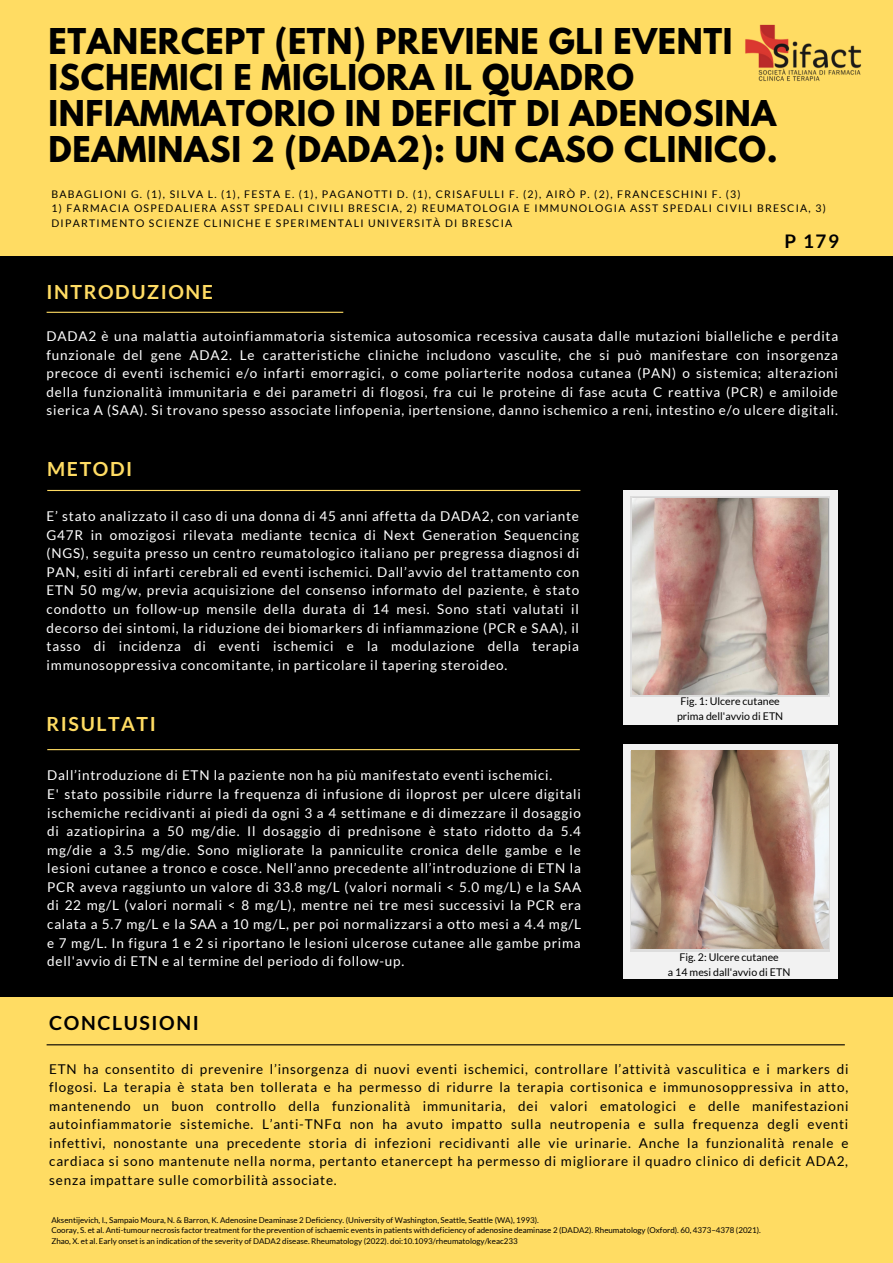
<style>
.page{position:relative;width:893px;height:1263px;background:#000}
.page>*{position:absolute;margin:0;border:0;box-sizing:border-box;transform-origin:0 0}
.t1{font:700 31.5px/36px "League Spartan";letter-spacing:.02em;color:#000}
.t2{font:700 19.5px "Lato";letter-spacing:.08em;color:#ffdc63}
.t3{font:700 19.5px "Lato";letter-spacing:.08em;color:#000}
.t4{font:700 18.75px "Lato";color:#000}
.t5{font:13.5px/18.6px "Lato";letter-spacing:.055em;color:#fff;text-align:justify}
.t6{font:13.5px/18.6px "Lato";letter-spacing:.055em;color:#000;text-align:justify}
.t7{font:10.57px/14.8px "Lato";color:#000;text-align:center}
.t8{font:10.5px/14.6px "Lato";letter-spacing:.12em;color:#000}
.t9{font:8.02px/10.7px "Lato";color:#000}
.s1{font-family:"Noto Sans"}
</style>
<div class="page">
<div style="left:0;top:997px;width:893px;height:266px;background:#ffdc63"></div>
<hr style="left:47px;top:749px;width:533px;height:1px;background:#ffdc63">
<hr style="left:47px;top:312px;width:296px;height:1px;background:#ffdc63">
<hr style="left:47px;top:490px;width:533px;height:1px;background:#ffdc63">
<hr style="left:47px;top:1044px;width:798px;height:1px;background:#000">
<img style="left:837px;top:490px;width:1px;height:235px">
<div style="left:623px;top:490px;width:214px;height:235px;background:#f2f2f2"></div>
<div style="left:631px;top:496px;width:198px;height:201px;background:#ccc;opacity:.55"></div>
<img style="left:632px;top:498px;width:196px;height:196px">
<img style="left:837px;top:744px;width:1px;height:235px">
<div style="left:623px;top:744px;width:214px;height:235px;background:#f2f2f2"></div>
<div style="left:631px;top:751px;width:198px;height:200px;background:#ccc;opacity:.55"></div>
<img style="left:632px;top:751px;width:196px;height:197px">
<div style="left:0;top:0;width:893px;height:255px;background:#ffdc63"></div>
<img style="left:745px;top:24px;width:117px;height:57px">
<h1 class="t1" style="left:49px;top:27px;width:730px">ETANERCEPT (ETN) PREVIENE GLI EVENTI ISCHEMICI E MIGLIORA IL QUADRO INFIAMMATORIO IN DEFICIT DI ADENOSINA DEAMINASI 2 (DADA2): UN CASO CLINICO.</h1>
<p class="t8" style="left:51px;top:186px;width:691px">BABAGLIONI G. (1), SILVA L. (1), FESTA E. (1), PAGANOTTI D. (1), CRISAFULLI F. (2), AIRÒ P. (2), FRANCESCHINI F. (3)</p>
<p class="t8" style="left:51px;top:201px;width:776px">1) FARMACIA OSPEDALIERA ASST SPEDALI CIVILI BRESCIA, 2) REUMATOLOGIA E IMMUNOLOGIA ASST SPEDALI CIVILI BRESCIA, 3)<br>DIPARTIMENTO SCIENZE CLINICHE E SPERIMENTALI UNIVERSITÀ DI BRESCIA</p>
<h2 class="t2" style="left:47px;top:280px;width:168px">INTRODUZIONE</h2>
<h3 class="t4" style="left:784px;top:229px;width:56px">P 179</h3>
<p class="t5" style="left:47px;top:326px;width:793px">DADA2 è una malattia autoinfiammatoria sistemica autosomica recessiva causata dalle mutazioni bialleliche e perdita funzionale del gene ADA2. Le caratteristiche cliniche includono vasculite, che si può manifestare con insorgenza precoce di eventi ischemici e/o infarti emorragici, o come poliarterite nodosa cutanea (PAN) o sistemica; alterazioni della funzionalità immunitaria e dei parametri di flogosi, fra cui le proteine di fase acuta C reattiva (PCR) e amiloide sierica A (SAA). Si trovano spesso associate linfopenia, ipertensione, danno ischemico a reni, intestino e/o ulcere digitali.</p>
<h2 class="t2" style="left:47px;top:457px;width:87px">METODI</h2>
<p class="t5" style="left:47px;top:506px;width:534px">E’ stato analizzato il caso di una donna di 45 anni affetta da DADA2, con variante G47R in omozigosi rilevata mediante tecnica di Next Generation Sequencing (NGS), seguita presso un centro reumatologico italiano per pregressa diagnosi di PAN, esiti di infarti cerebrali ed eventi ischemici. Dall’avvio del trattamento con ETN 50 mg/w, previa acquisizione del consenso informato del paziente, è stato condotto un follow-up mensile della durata di 14 mesi. Sono stati valutati il decorso dei sintomi, la riduzione dei biomarkers di infiammazione (PCR e SAA), il tasso di incidenza di eventi ischemici e la modulazione della terapia immunosoppressiva concomitante, in particolare il tapering steroideo.</p>
<h2 class="t2" style="left:47px;top:711px;width:111px">RISULTATI</h2>
<p class="t5" style="left:47px;top:766px;width:535px;text-align:left">Dall’introduzione di ETN la paziente non ha più manifestato eventi ischemici.<br>E' stato possibile ridurre la frequenza di infusione di iloprost per ulcere digitali ischemiche recidivanti ai piedi da ogni 3 a 4 settimane e di dimezzare il dosaggio di azatiopirina a 50 mg/die. Il dosaggio di prednisone è stato ridotto da 5.4 mg/die a 3.5 mg/die. Sono migliorate la panniculite cronica delle gambe e le lesioni cutanee a tronco e cosce. Nell’anno precedente all’introduzione di ETN la PCR aveva raggiunto un valore di 33.8 mg/L (valori normali &lt; 5.0 mg/L) e la SAA di 22 mg/L (valori normali &lt; 8 mg/L), mentre nei tre mesi successivi la PCR era calata a 5.7 mg/L e la SAA a 10 mg/L, per poi normalizzarsi a otto mesi a 4.4 mg/L e 7 mg/L. In figura 1 e 2 si riportano le lesioni ulcerose cutanee alle gambe prima dell'avvio di ETN e al termine del periodo di follow-up.</p>
<h2 class="t3" style="left:49px;top:1011px;width:151px">CONCLUSIONI</h2>
<p class="t7" style="left:677px;top:694px;width:108px">Fig. 1: Ulcere cutanee prima dell'avvio di ETN</p>
<p class="t7" style="left:668px;top:949px;width:124px">Fig. 2: Ulcere cutanee<br>a 14 mesi dall'avvio di ETN</p>
<p class="t6" style="left:49px;top:1059px;width:800px">ETN ha consentito di prevenire l’insorgenza di nuovi eventi ischemici, controllare l’attività vasculitica e i markers di flogosi. La terapia è stata ben tollerata e ha permesso di ridurre la terapia cortisonica e immunosoppressiva in atto, mantenendo un buon controllo della funzionalità immunitaria, dei valori ematologici e delle manifestazioni autoinfiammatorie sistemiche. L’anti-TNF<span class="s1">α</span> non ha avuto impatto sulla neutropenia e sulla frequenza degli eventi infettivi, nonostante una precedente storia di infezioni recidivanti alle vie urinarie. Anche la funzionalità renale e cardiaca si sono mantenute nella norma, pertanto etanercept ha permesso di migliorare il quadro clinico di deficit ADA2, senza impattare sulle comorbilità associate.</p>
<p class="t9" style="left:51px;top:1214px;width:711px">Aksentijevich, I., Sampaio Moura, N. &amp; Barron, K. Adenosine Deaminase 2 Deficiency. (University of Washington, Seattle, Seattle (WA), 1993).<br>Cooray, S. et al. Anti-tumour necrosis factor treatment for the prevention of ischaemic events in patients with deficiency of adenosine deaminase 2 (DADA2). Rheumatology (Oxford). 60, 4373–4378 (2021).<br>Zhao, X. et al. Early onset is an indication of the severity of DADA2 disease. Rheumatology (2022). doi:10.1093/rheumatology/keac233</p>
</div>
